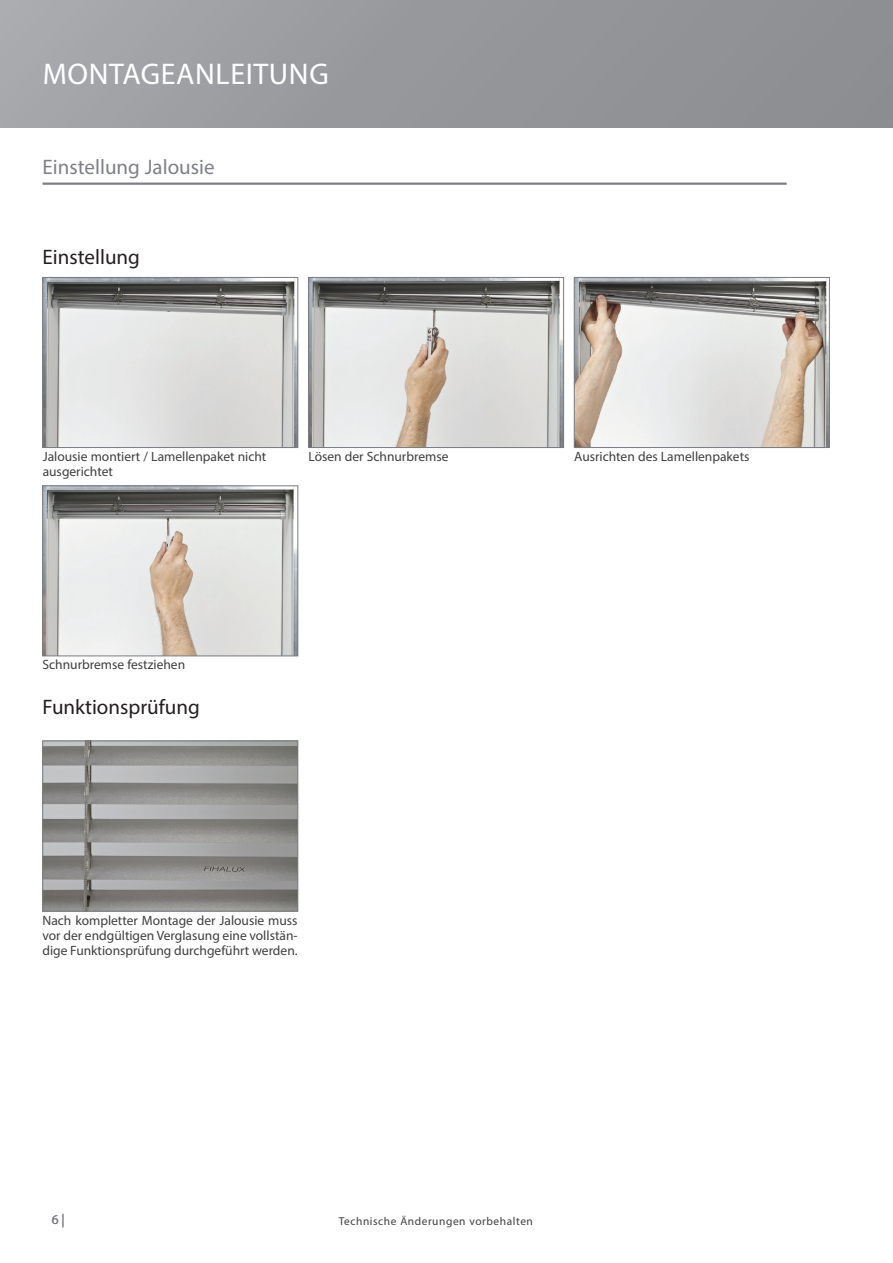
<style>
.page{position:relative;width:893px;height:1263px;background:#fff}
.page>*{position:absolute;margin:0;border:0;box-sizing:border-box;transform-origin:0 0}
.t1{font:30px "Myriad Pro";letter-spacing:.02em;color:#fff}
.t2{font:21px "Myriad Pro";color:#231f20}
.t3{font:21px "Myriad Pro";color:#7f8087}
.t4{font:13.5px/15px "Myriad Pro";color:#3e3e3f}
.t5{font:13.5px "Myriad Pro";color:#7f8087}
.t6{font:11.4px "Myriad Pro";letter-spacing:.05em;color:#3e3e3f}
</style>
<div class="page">
<div style="left:0;top:0;width:893px;height:128px;background:linear-gradient(to right,#a5a7aa,#898b8e)"></div>
<hr style="left:43px;top:183px;width:744px;height:2px;background:#7f8087">
<img style="left:45px;top:279px;width:251px;height:167px">
<div style="left:43px;top:277px;width:255px;height:171px;border:1px solid #787c82"></div>
<img style="left:310px;top:279px;width:252px;height:167px">
<div style="left:308px;top:277px;width:256px;height:171px;border:1px solid #787c82"></div>
<img style="left:576px;top:279px;width:252px;height:167px">
<div style="left:574px;top:277px;width:256px;height:171px;border:1px solid #787c82"></div>
<img style="left:45px;top:488px;width:251px;height:166px">
<div style="left:43px;top:486px;width:255px;height:170px;border:1px solid #787c82"></div>
<img style="left:45px;top:743px;width:251px;height:166px">
<div style="left:43px;top:741px;width:255px;height:170px;border:1px solid #787c82"></div>
<h1 class="t1" style="left:43px;top:55px;width:287px">MONTAGEANLEITUNG</h1>
<h2 class="t3" style="left:43px;top:154px;width:174px">Einstellung Jalousie</h2>
<h2 class="t2" style="left:43px;top:244px;width:99px">Einstellung</h2>
<p class="t4" style="left:43px;top:449px;width:225px">Jalousie montiert / Lamellenpaket nicht ausgerichtet</p>
<p class="t4" style="left:308px;top:449px;width:142px">Lösen der Schnurbremse</p>
<p class="t4" style="left:574px;top:449px;width:177px">Ausrichten des Lamellenpakets</p>
<p class="t4" style="left:43px;top:657px;width:144px">Schnurbremse festziehen</p>
<h2 class="t2" style="left:43px;top:694px;width:159px">Funktionsprüfung</h2>
<p class="t4" style="left:43px;top:912px;width:257px;text-align:justify">Nach kompletter Montage der Jalousie muss vor der endgültigen Verglasung eine vollstän&shy;dige Funktionsprüfung durchgeführt werden.</p>
<p class="t5" style="left:52px;top:1211px;width:15px">6 |</p>
<p class="t6" style="left:339px;top:1214px;width:196px">Technische Änderungen vorbehalten</p>
</div>
